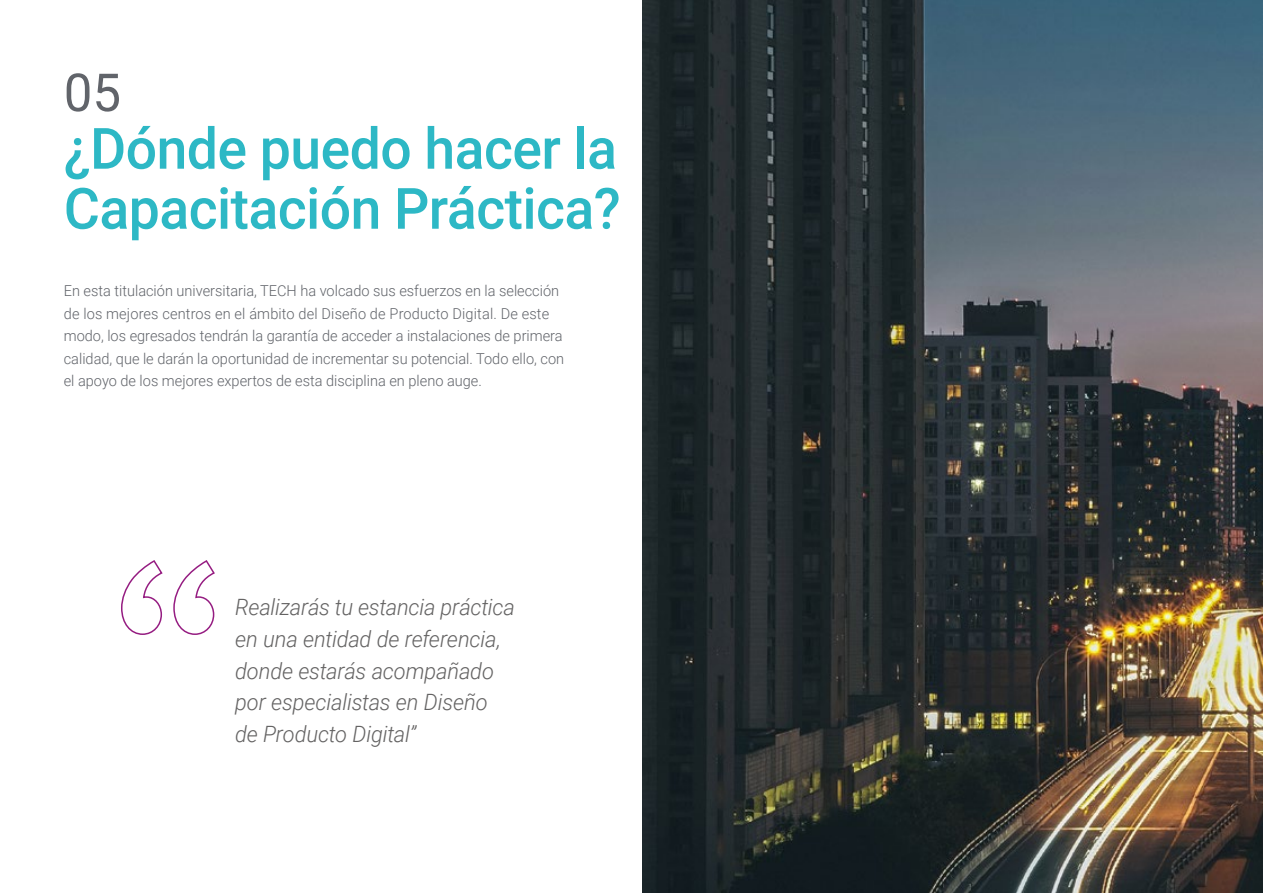
<style>
.page{position:relative;width:1263px;height:893px;background:#fff}
.page>*{position:absolute;margin:0;border:0;box-sizing:border-box;transform-origin:0 0}
.t1{font:500 57px/60px "Roboto";letter-spacing:-.01em;color:#2db8c5}
.t2{font:52.5px "Roboto";color:#61646a}
.t3{font:italic 300 22.5px/31.5px "Roboto";letter-spacing:-.01em;color:#646363}
.t4{font:300 15px/22.5px "Roboto";color:#61646a}
</style>
<div class="page">
<svg style="left:121px;top:560px;width:94px;height:75px"></svg>
<img style="left:642px;top:0;width:621px;height:893px">
<h2 class="t2" style="left:64px;top:56px;width:59px">05</h2>
<h1 class="t1" style="left:64px;top:116px;width:558px">¿Dónde puedo hacer la<br>Capacitación Práctica?</h1>
<p class="t4" style="left:64px;top:279px;width:502px">En esta titulación universitaria, TECH ha volcado sus esfuerzos en la selección de los mejores centros en el ámbito del Diseño de Producto Digital. De este modo, los egresados tendrán la garantía de acceder a instalaciones de primera calidad, que le darán la oportunidad de incrementar su potencial. Todo ello, con el apoyo de los mejores expertos de esta disciplina en pleno auge.</p>
<h3 class="t3" style="left:235px;top:591px;width:281px">Realizarás tu estancia práctica en una entidad de referencia, donde estarás acompañado por especialistas en Diseño de Producto Digital”</h3>
</div>
